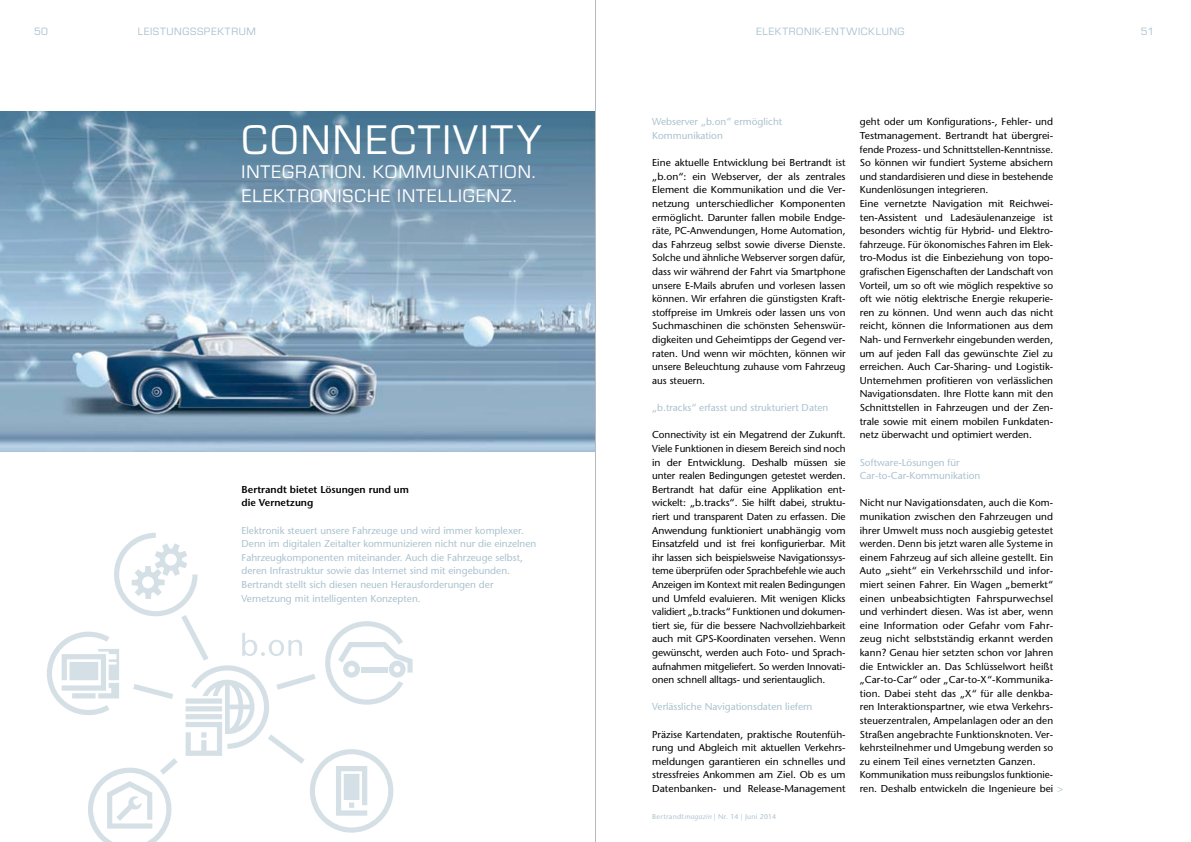
<style>
.page{position:relative;width:1191px;height:842px;background:#fff}
.page>*{position:absolute;margin:0;border:0;box-sizing:border-box;transform-origin:0 0}
.t1{font:43px "Eurostile";letter-spacing:.05em;color:#fff}
.t2{font:19px/24px "Eurostile";letter-spacing:.05em;color:#fff}
.t3{font:11px "Eurostile";letter-spacing:.055em;color:#abc2ce}
.t4{font:500 10px/13.6px "Stone Sans Std";color:#000;text-align:justify}
.t5{font:500 10px/13.6px "Stone Sans Std";color:#abc2ce}
.t6{font:600 10px/13.6px "Stone Sans Std";color:#000}
.t7{font:500 7px "Stone Sans Std";letter-spacing:.04em;color:#abc2ce}
.s1{font-style:italic}
.s2{color:#abc2ce}
</style>
<div class="page">
<img style="left:0;top:112px;width:595px;height:340px">
<svg style="left:47px;top:533px;width:365px;height:309px"></svg>
<hr style="left:595px;top:0;width:1px;height:842px;background:#b7b9ba">
<p class="t3" style="left:34px;top:26px;width:16px">50</p>
<p class="t3" style="left:138px;top:26px;width:118px">LEISTUNGSSPEKTRUM</p>
<p class="t3" style="left:756px;top:26px;width:150px">ELEKTRONIK-ENTWICKLUNG</p>
<p class="t3" style="left:1140px;top:26px;width:15px">51</p>
<h1 class="t1" style="left:242px;top:117px;width:301px">CONNECTIVITY</h1>
<h2 class="t2" style="left:242px;top:161px;width:295px">INTEGRATION. KOMMUNIKATION.<br>ELEKTRONISCHE INTELLIGENZ.</h2>
<p class="t6" style="left:242px;top:482px;width:169px">Bertrandt bietet Lösungen rund um die Vernetzung</p>
<p class="t5" style="left:242px;top:523px;width:296px">Elektronik steuert unsere Fahrzeuge und wird immer komplexer.<br>Denn im digitalen Zeitalter kommunizieren nicht nur die einzelnen Fahrzeugkomponenten miteinander. Auch die Fahrzeuge selbst, deren Infrastruktur sowie das Internet sind mit eingebunden.<br>Bertrandt stellt sich diesen neuen Herausforderungen der Vernetzung mit intelligenten Konzepten.</p>
<p class="t5" style="left:652px;top:115px;width:132px">Webserver „b.on“ ermöglicht<br>Kommunikation</p>
<p class="t4" style="left:652px;top:156px;width:195px">Eine aktuelle Entwicklung bei Bertrandt ist „b.on“: ein Webserver, der als zentrales Element die Kommunikation und die Ver&shy;netzung unterschiedlicher Komponenten ermöglicht. Darunter fallen mobile Endge&shy;räte, PC-Anwendungen, Home Automation, das Fahrzeug selbst sowie diverse Dienste.<br>Solche und ähnliche Webserver sorgen dafür, dass wir während der Fahrt via Smartphone unsere E-Mails abrufen und vorlesen lassen können. Wir erfahren die günstigsten Kraft&shy;stoffpreise im Umkreis oder lassen uns von Suchmaschinen die schönsten Sehenswür&shy;digkeiten und Geheimtipps der Gegend ver&shy;raten. Und wenn wir möchten, können wir unsere Beleuchtung zuhause vom Fahrzeug aus steuern.</p>
<p class="t5" style="left:652px;top:401px;width:178px">„b.tracks“ erfasst und strukturiert Daten</p>
<p class="t4" style="left:652px;top:428px;width:195px">Connectivity ist ein Megatrend der Zukunft.<br>Viele Funktionen in diesem Bereich sind noch in der Entwicklung. Deshalb müssen sie unter realen Bedingungen getestet werden.<br>Bertrandt hat dafür eine Applikation ent&shy;wickelt: „b.tracks“. Sie hilft dabei, struktu&shy;riert und transparent Daten zu erfassen. Die Anwendung funktioniert unabhängig vom Einsatzfeld und ist frei konfigurierbar. Mit ihr lassen sich beispielsweise Navigationssys&shy;teme überprüfen oder Sprachbefehle wie auch Anzeigen im Kontext mit realen Bedingungen und Umfeld evaluieren. Mit wenigen Klicks validiert „b.tracks“ Funktionen und dokumen&shy;tiert sie, für die bessere Nachvollziehbarkeit auch mit GPS-Koordinaten versehen. Wenn gewünscht, werden auch Foto- und Sprach&shy;aufnahmen mitgeliefert. So werden Innovati&shy;onen schnell alltags- und serientauglich.</p>
<p class="t5" style="left:652px;top:700px;width:162px">Verlässliche Navigationsdaten liefern</p>
<p class="t4" style="left:652px;top:727px;width:195px">Präzise Kartendaten, praktische Routenfüh&shy;rung und Abgleich mit aktuellen Verkehrs&shy;meldungen garantieren ein schnelles und stressfreies Ankommen am Ziel. Ob es um Datenbanken- und Release-Management</p>
<p class="t7" style="left:652px;top:813px;width:125px">Bertrandt<span class="s1">magazin</span> | Nr. 14 | Juni 2014</p>
<p class="t4" style="left:859px;top:115px;width:195px;text-align:left">geht oder um Konfigurations-, Fehler- und Testmanagement. Bertrandt hat übergrei&shy;fende Prozess- und Schnittstellen-Kenntnisse.<br>So können wir fundiert Systeme absichern und standardisieren und diese in bestehende Kundenlösungen integrieren.<br>Eine vernetzte Navigation mit Reichwei&shy;ten-Assistent und Ladesäulenanzeige ist besonders wichtig für Hybrid- und Elektro&shy;fahrzeuge. Für ökonomisches Fahren im Elek&shy;tro-Modus ist die Einbeziehung von topo&shy;grafischen Eigenschaften der Landschaft von Vorteil, um so oft wie möglich respektive so oft wie nötig elektrische Energie rekuperie&shy;ren zu können. Und wenn auch das nicht reicht, können die Informationen aus dem Nah- und Fernverkehr eingebunden werden, um auf jeden Fall das gewünschte Ziel zu erreichen. Auch Car-Sharing- und Logistik-Unternehmen profitieren von verlässlichen Navigationsdaten. Ihre Flotte kann mit den Schnittstellen in Fahrzeugen und der Zen&shy;trale sowie mit einem mobilen Funkdaten&shy;netz überwacht und optimiert werden.</p>
<p class="t5" style="left:859px;top:455px;width:122px">Software-Lösungen für<br>Car-to-Car-Kommunikation</p>
<p class="t4" style="left:859px;top:496px;width:205px;text-align:left">Nicht nur Navigationsdaten, auch die Kom&shy;munikation zwischen den Fahrzeugen und ihrer Umwelt muss noch ausgiebig getestet werden. Denn bis jetzt waren alle Systeme in einem Fahrzeug auf sich alleine gestellt. Ein Auto „sieht“ ein Verkehrsschild und infor&shy;miert seinen Fahrer. Ein Wagen „bemerkt“ einen unbeabsichtigten Fahrspurwechsel und verhindert diesen. Was ist aber, wenn eine Information oder Gefahr vom Fahr&shy;zeug nicht selbstständig erkannt werden kann? Genau hier setzten schon vor Jahren die Entwickler an. Das Schlüsselwort heißt „Car-to-Car“ oder „Car-to-X“-Kommunika&shy;tion. Dabei steht das „X“ für alle denkba&shy;ren Interaktionspartner, wie etwa Verkehrs&shy;steuerzentralen, Ampelanlagen oder an den Straßen angebrachte Funktionsknoten. Ver&shy;kehrsteilnehmer und Umgebung werden so zu einem Teil eines vernetzten Ganzen.<br>Kommunikation muss reibungslos funktionie&shy;ren. Deshalb entwickeln die Ingenieure bei <span class="s2">&gt;</span></p>
</div>
